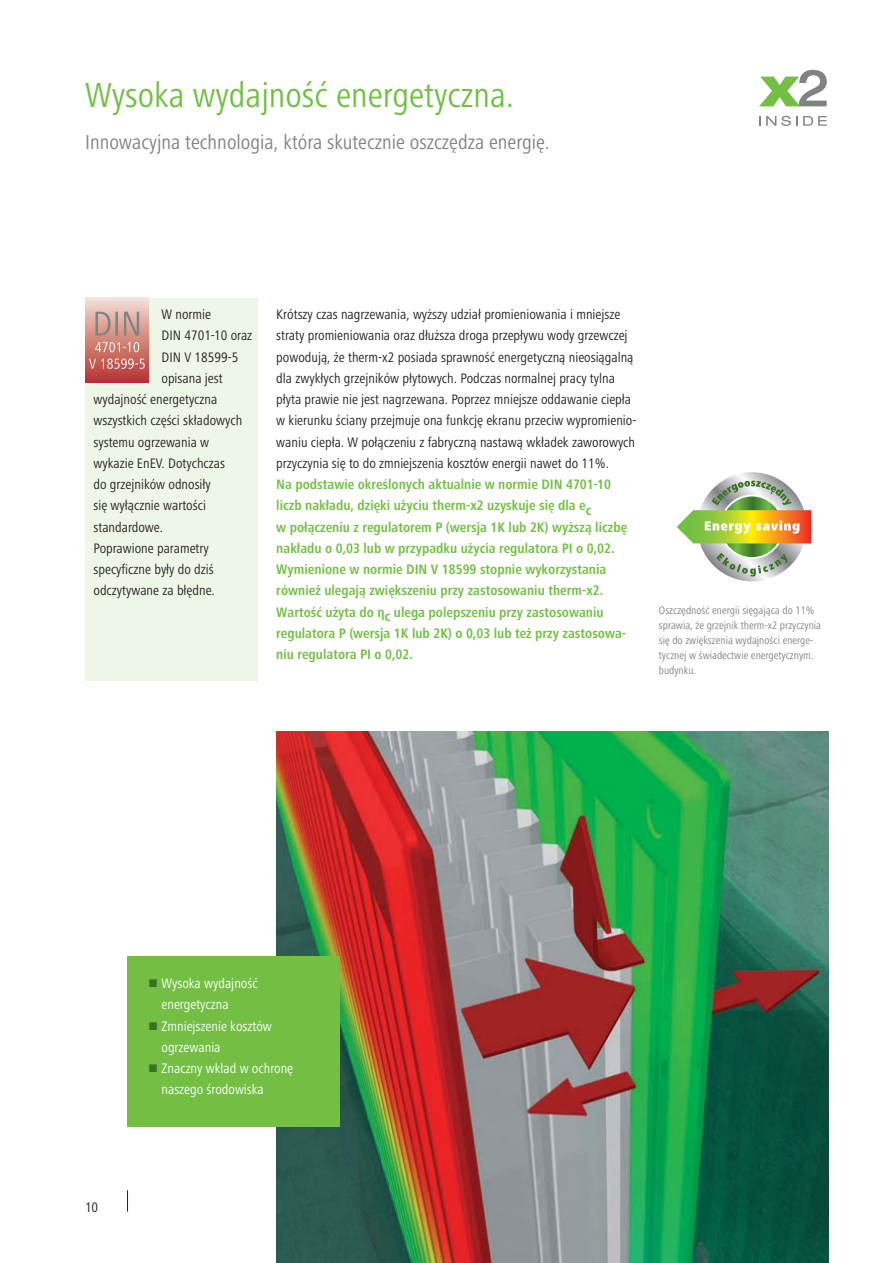
<style>
.page{position:relative;width:893px;height:1263px;background:#fff}
.page>*{position:absolute;margin:0;border:0;box-sizing:border-box;transform-origin:0 0}
.t1{font:condensed 36px "Frutiger Next LTW1 G";color:#72bf44}
.t2{font:condensed 21px "Frutiger Next LTW1 G";color:#808285}
.t3{font:condensed 14.25px/21.3px "Frutiger Next LTW1 G";color:#231f20}
.t4{font:700 condensed 14.25px/21.3px "Frutiger Next LTW1 G";color:#72bf44}
.t5{font:condensed 14.25px/21.3px "Frutiger Next LTW1 G";color:#fff}
.t6{font:condensed 11.25px/14.9px "Frutiger Next LTW1 G";color:#808285}
</style>
<div class="page">
<svg style="left:127px;top:1190px;width:1px;height:22px"></svg>
<svg style="left:759px;top:70px;width:68px;height:36px"></svg>
<svg style="left:766px;top:116px;width:31px;height:10px"></svg>
<svg style="left:803px;top:116px;width:24px;height:10px"></svg>
<img style="left:276px;top:731px;width:553px;height:532px">
<div style="left:128px;top:957px;width:212px;height:170px;background:#72bf44"></div>
<div style="left:85px;top:298px;width:172px;height:382px;background:#eef6e7"></div>
<svg style="left:697px;top:472px;width:109px;height:109px"></svg>
<svg style="left:721px;top:496px;width:62px;height:62px"></svg>
<svg style="left:677px;top:481px;width:134px;height:62px"></svg>
<svg style="left:716px;top:553px;width:72px;height:24px"></svg>
<div style="left:85px;top:298px;width:64px;height:85px;background:linear-gradient(to bottom,#f0decf,#b7312e)"></div>
<svg style="left:89px;top:359px;width:56px;height:10px"></svg>
<svg style="left:95px;top:342px;width:44px;height:10px"></svg>
<svg style="left:95px;top:312px;width:44px;height:24px"></svg>
<h1 class="t1" style="left:85px;top:79px;width:431px">Wysoka wydajność energetyczna.</h1>
<h2 class="t2" style="left:85px;top:133px;width:466px">Innowacyjna technologia, która skutecznie oszczędza energię.</h2>
<p class="t3" style="left:162px;top:305px;width:51px">W normie</p>
<p class="t3" style="left:162px;top:326px;width:92px">DIN 4701-10 oraz</p>
<p class="t3" style="left:162px;top:347px;width:78px">DIN V 18599-5</p>
<p class="t3" style="left:162px;top:368px;width:63px">opisana jest</p>
<p class="t3" style="left:94px;top:390px;width:125px">wydajność energetyczna</p>
<p class="t3" style="left:94px;top:411px;width:150px">wszystkich części składowych</p>
<p class="t3" style="left:94px;top:432px;width:117px">systemu ogrzewania w</p>
<p class="t3" style="left:94px;top:453px;width:133px">wykazie EnEV. Dotychczas</p>
<p class="t3" style="left:94px;top:475px;width:119px">do grzejników odnosiły</p>
<p class="t3" style="left:94px;top:496px;width:114px">się wyłącznie wartości</p>
<p class="t3" style="left:94px;top:517px;width:71px">standardowe.</p>
<p class="t3" style="left:94px;top:538px;width:117px">Poprawione parametry</p>
<p class="t3" style="left:94px;top:560px;width:122px">specyficzne były do dziś</p>
<p class="t3" style="left:94px;top:581px;width:123px">odczytywane za błędne.</p>
<p class="t3" style="left:276px;top:305px;width:362px">Krótszy czas nagrzewania, wyższy udział promieniowania i mniejsze straty promieniowania oraz dłuższa droga przepływu wody grzewczej powodują, że therm-x2 posiada sprawność energetyczną nieosiągalną dla zwykłych grzejników płytowych. Podczas normalnej pracy tylna płyta prawie nie jest nagrzewana. Poprzez mniejsze oddawanie ciepła w kierunku ściany przejmuje ona funkcję ekranu przeciw wypromienio&shy;waniu ciepła. W połączeniu z fabryczną nastawą wkładek zaworowych przyczynia się to do zmniejszenia kosztów energii nawet do 11%.</p>
<p class="t4" style="left:276px;top:475px;width:352px">Na podstawie określonych aktualnie w normie DIN 4701-10 liczb nakładu, dzięki użyciu therm-x2 uzyskuje się dla ec<br>w połączeniu z regulatorem P (wersja 1K lub 2K) wyższą liczbę nakładu o 0,03 lub w przypadku użycia regulatora PI o 0,02.<br>Wymienione w normie DIN V 18599 stopnie wykorzystania również ulegają zwiększeniu przy zastosowaniu therm-x2.<br>Wartość użyta do ηc ulega polepszeniu przy zastosowaniu regulatora P (wersja 1K lub 2K) o 0,03 lub też przy zastosowa&shy;niu regulatora PI o 0,02.</p>
<p class="t6" style="left:659px;top:604px;width:164px">Oszczędność energii sięgająca do 11% sprawia, że grzejnik therm-x2 przyczynia się do zwiększenia wydajności energe&shy;tycznej w świadectwie energetycznym. budynku.</p>
<p class="t3" style="left:85px;top:1197px;width:15px">10</p>
<p class="t5" style="left:162px;top:974px;width:133px">Wysoka wydajność energetyczna<br>Zmniejszenie kosztów ogrzewania<br>Znaczny wkład w ochronę naszego środowiska</p>
</div>
